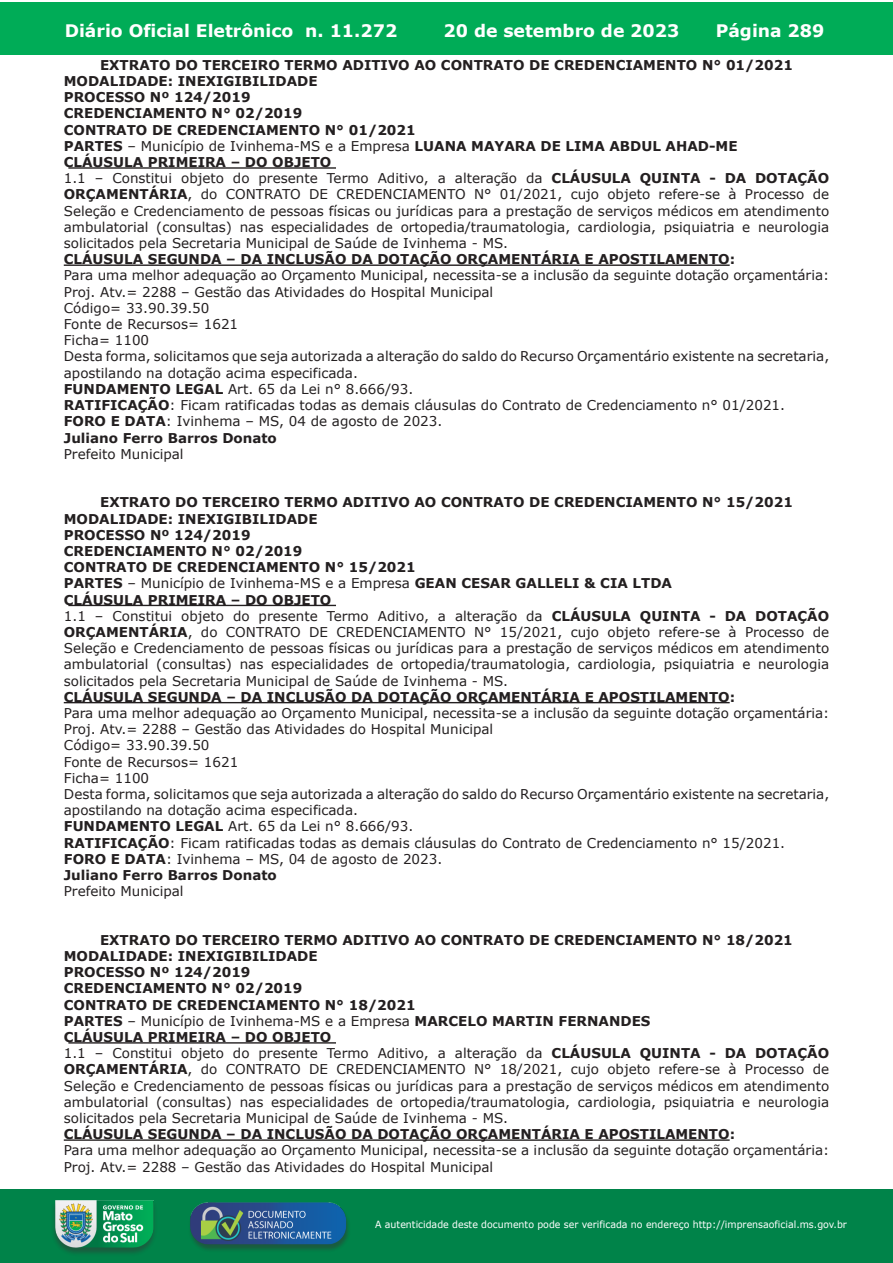
<style>
.page{position:relative;width:893px;height:1263px;background:#fff}
.page>*{position:absolute;margin:0;border:0;box-sizing:border-box;transform-origin:0 0}
.t1{font:700 17.25px "Verdana";color:#fff}
.t2{font:13.5px/16.2px "Verdana";color:#231f20}
.t3{font:700 13.5px "Verdana";color:#231f20}
.t4{font:9.9px "Verdana";color:#fff;scale:.95 1}
.s1{font-weight:700}
</style>
<div class="page">
<div style="left:0;top:2px;width:893px;height:53px;background:#00ac57"></div>
<div style="left:1px;top:1189px;width:892px;height:74px;background:#008349"></div>
<img style="left:49px;top:1198px;width:111px;height:61px">
<img style="left:185px;top:1201px;width:168px;height:54px">
<hr style="left:68px;top:167px;width:268px;height:2px;background:#231f20">
<hr style="left:64px;top:264px;width:666px;height:2px;background:#231f20">
<hr style="left:68px;top:605px;width:268px;height:1px;background:#231f20">
<hr style="left:64px;top:702px;width:666px;height:1px;background:#231f20">
<hr style="left:68px;top:1042px;width:268px;height:1px;background:#231f20">
<hr style="left:64px;top:1139px;width:666px;height:2px;background:#231f20">
<p class="t1" style="left:65px;top:18px;width:334px">Diário Oficial Eletrônico n. 11.272</p>
<p class="t1" style="left:444px;top:18px;width:237px">20 de setembro de 2023</p>
<p class="t1" style="left:716px;top:18px;width:110px">Página 289</p>
<p class="t2" style="left:64px;top:57px;width:767px;text-indent:36px"><span class="s1">EXTRATO DO TERCEIRO TERMO ADITIVO AO CONTRATO DE CREDENCIAMENTO N° 01/2021<br>MODALIDADE: INEXIGIBILIDADE<br>PROCESSO Nº 124/2019<br>CREDENCIAMENTO N° 02/2019<br>CONTRATO DE CREDENCIAMENTO N° 01/2021<br>PARTES</span> – Município de Ivinhema-MS e a Empresa <span class="s1">LUANA MAYARA DE LIMA ABDUL AHAD-ME<br>CLÁUSULA PRIMEIRA – DO OBJETO<br></span>1.1 – Constitui objeto do presente Termo Aditivo, a alteração da <span class="s1">CLÁUSULA QUINTA - DA DOTAÇÃO ORÇAMENTÁRIA</span>, do CONTRATO DE CREDENCIAMENTO N° 01/2021, cujo objeto refere-se à Processo de Seleção e Credenciamento de pessoas físicas ou jurídicas para a prestação de serviços médicos em atendimento ambulatorial (consultas) nas especialidades de ortopedia/traumatologia, cardiologia, psiquiatria e neurologia solicitados pela Secretaria Municipal de Saúde de Ivinhema - MS.</p>
<p class="t3" style="left:64px;top:250px;width:673px">CLÁUSULA SEGUNDA – DA INCLUSÃO DA DOTAÇÃO ORÇAMENTÁRIA E APOSTILAMENTO:</p>
<p class="t2" style="left:64px;top:267px;width:767px">Para uma melhor adequação ao Orçamento Municipal, necessita-se a inclusão da seguinte dotação orçamentária:<br>Proj. Atv.= 2288 – Gestão das Atividades do Hospital Municipal<br>Código= 33.90.39.50<br>Fonte de Recursos= 1621<br>Ficha= 1100<br>Desta forma, solicitamos que seja autorizada a alteração do saldo do Recurso Orçamentário existente na secretaria, apostilando na dotação acima especificada.<br><span class="s1">FUNDAMENTO LEGAL</span> Art. 65 da Lei n° 8.666/93.<br><span class="s1">RATIFICAÇÃO</span>: Ficam ratificadas todas as demais cláusulas do Contrato de Credenciamento n° 01/2021.<br><span class="s1">FORO E DATA</span>: Ivinhema – MS, 04 de agosto de 2023.<br><span class="s1">Juliano Ferro Barros Donato</span></p>
<p class="t2" style="left:64px;top:446px;width:121px">Prefeito Municipal</p>
<p class="t2" style="left:64px;top:494px;width:767px;text-indent:36px"><span class="s1">EXTRATO DO TERCEIRO TERMO ADITIVO AO CONTRATO DE CREDENCIAMENTO N° 15/2021<br>MODALIDADE: INEXIGIBILIDADE<br>PROCESSO Nº 124/2019<br>CREDENCIAMENTO N° 02/2019<br>CONTRATO DE CREDENCIAMENTO N° 15/2021<br>PARTES</span> – Município de Ivinhema-MS e a Empresa <span class="s1">GEAN CESAR GALLELI &amp; CIA LTDA<br>CLÁUSULA PRIMEIRA – DO OBJETO<br></span>1.1 – Constitui objeto do presente Termo Aditivo, a alteração da <span class="s1">CLÁUSULA QUINTA - DA DOTAÇÃO ORÇAMENTÁRIA</span>, do CONTRATO DE CREDENCIAMENTO N° 15/2021, cujo objeto refere-se à Processo de Seleção e Credenciamento de pessoas físicas ou jurídicas para a prestação de serviços médicos em atendimento ambulatorial (consultas) nas especialidades de ortopedia/traumatologia, cardiologia, psiquiatria e neurologia solicitados pela Secretaria Municipal de Saúde de Ivinhema - MS.</p>
<p class="t3" style="left:64px;top:687px;width:673px">CLÁUSULA SEGUNDA – DA INCLUSÃO DA DOTAÇÃO ORÇAMENTÁRIA E APOSTILAMENTO:</p>
<p class="t2" style="left:64px;top:705px;width:767px">Para uma melhor adequação ao Orçamento Municipal, necessita-se a inclusão da seguinte dotação orçamentária:<br>Proj. Atv.= 2288 – Gestão das Atividades do Hospital Municipal<br>Código= 33.90.39.50<br>Fonte de Recursos= 1621<br>Ficha= 1100<br>Desta forma, solicitamos que seja autorizada a alteração do saldo do Recurso Orçamentário existente na secretaria, apostilando na dotação acima especificada.<br><span class="s1">FUNDAMENTO LEGAL</span> Art. 65 da Lei n° 8.666/93.<br><span class="s1">RATIFICAÇÃO</span>: Ficam ratificadas todas as demais cláusulas do Contrato de Credenciamento n° 15/2021.<br><span class="s1">FORO E DATA</span>: Ivinhema – MS, 04 de agosto de 2023.<br><span class="s1">Juliano Ferro Barros Donato</span></p>
<p class="t2" style="left:64px;top:883px;width:121px">Prefeito Municipal</p>
<p class="t2" style="left:64px;top:932px;width:767px;text-indent:36px"><span class="s1">EXTRATO DO TERCEIRO TERMO ADITIVO AO CONTRATO DE CREDENCIAMENTO N° 18/2021<br>MODALIDADE: INEXIGIBILIDADE<br>PROCESSO Nº 124/2019<br>CREDENCIAMENTO N° 02/2019<br>CONTRATO DE CREDENCIAMENTO N° 18/2021<br>PARTES</span> – Município de Ivinhema-MS e a Empresa <span class="s1">MARCELO MARTIN FERNANDES<br>CLÁUSULA PRIMEIRA – DO OBJETO<br></span>1.1 – Constitui objeto do presente Termo Aditivo, a alteração da <span class="s1">CLÁUSULA QUINTA - DA DOTAÇÃO ORÇAMENTÁRIA</span>, do CONTRATO DE CREDENCIAMENTO N° 18/2021, cujo objeto refere-se à Processo de Seleção e Credenciamento de pessoas físicas ou jurídicas para a prestação de serviços médicos em atendimento ambulatorial (consultas) nas especialidades de ortopedia/traumatologia, cardiologia, psiquiatria e neurologia solicitados pela Secretaria Municipal de Saúde de Ivinhema - MS.</p>
<p class="t3" style="left:64px;top:1125px;width:673px">CLÁUSULA SEGUNDA – DA INCLUSÃO DA DOTAÇÃO ORÇAMENTÁRIA E APOSTILAMENTO:</p>
<p class="t2" style="left:64px;top:1142px;width:767px">Para uma melhor adequação ao Orçamento Municipal, necessita-se a inclusão da seguinte dotação orçamentária:<br>Proj. Atv.= 2288 – Gestão das Atividades do Hospital Municipal</p>
<p class="t4" style="left:375px;top:1218px;width:498px">A autenticidade deste documento pode ser verificada no endereço http://imprensaoficial.ms.gov.br</p>
</div>
